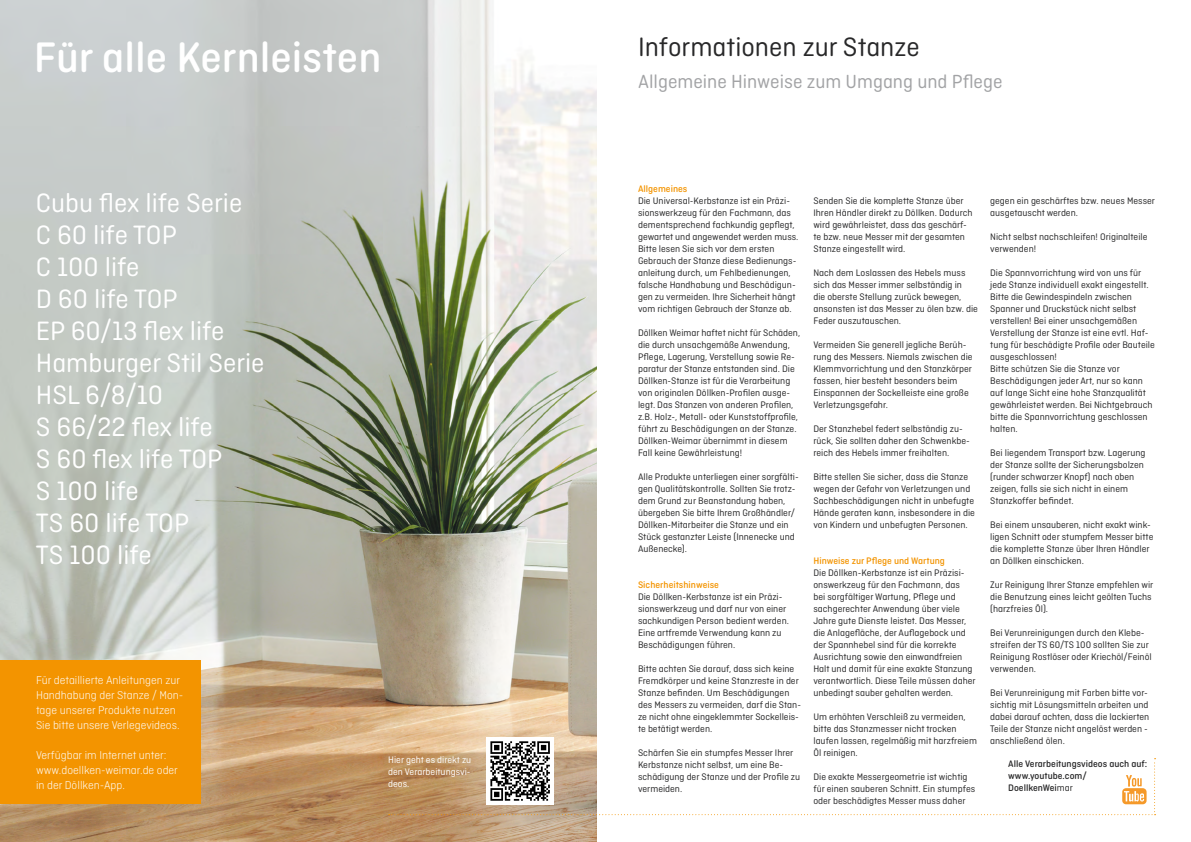
<style>
.page{position:relative;width:1191px;height:842px;background:#fff}
.page>*{position:absolute;margin:0;border:0;box-sizing:border-box;transform-origin:0 0}
.t1{font:500 45px "Ciutadella Rounded";color:#fff}
.t2{font:28px/32px "Ciutadella Rounded";color:#fff}
.t3{font:28px "Ciutadella Rounded";color:#282829}
.t4{font:20px "Ciutadella Rounded";color:#a2a3a5}
.t5{font:300 12px/15px "Ciutadella Rounded";color:#fff}
.t6{font:10px/12px "Ciutadella Rounded";color:#282829}
.t7{font:500 10px/12px "Ciutadella Rounded";color:#282829}
.t8{font:500 10px "Ciutadella Rounded";color:#f39400}
.t9{font:10px/12px "Ciutadella Rounded";color:#fff;text-align:justify}
.s1{font-weight:400}
</style>
<div class="page">
<img style="left:0;top:0;width:596px;height:842px">
<div style="left:0;top:660px;width:201px;height:144px;background:#f39400"></div>
<div style="left:486px;top:737px;width:68px;height:68px;background:#fff"></div>
<svg style="left:389px;top:741px;width:766px;height:74px"></svg>
<h1 class="t1" style="left:34px;top:32px;width:349px">Für alle Kernleisten</h1>
<h2 class="t3" style="left:638px;top:31px;width:283px">Informationen zur Stanze</h2>
<h3 class="t4" style="left:638px;top:70px;width:366px">Allgemeine Hinweise zum Umgang und Pflege</h3>
<p class="t8" style="left:638px;top:183px;width:51px">Allgemeines</p>
<p class="t6" style="left:638px;top:195px;width:162px">Die Universal-Kerbstanze ist ein Präzi&shy;sionswerkzeug für den Fachmann, das dementsprechend fachkundig gepflegt, gewartet und angewendet werden muss.<br>Bitte lesen Sie sich vor dem ersten Gebrauch der Stanze diese Bedienungs&shy;anleitung durch, um Fehlbedienungen, falsche Handhabung und Beschädigun&shy;gen zu vermeiden. Ihre Sicherheit hängt vom richtigen Gebrauch der Stanze ab.</p>
<p class="t6" style="left:638px;top:327px;width:164px">Döllken Weimar haftet nicht für Schäden, die durch unsachgemäße Anwendung, Pflege, Lagerung, Verstellung sowie Re&shy;paratur der Stanze entstanden sind. Die Döllken-Stanze ist für die Verarbeitung von originalen Döllken-Profilen ausge&shy;legt. Das Stanzen von anderen Profilen, z.B. Holz-, Metall- oder Kunststoffprofile, führt zu Beschädigungen an der Stanze.<br>Döllken-Weimar übernimmt in diesem Fall keine Gewährleistung!</p>
<p class="t6" style="left:638px;top:471px;width:162px">Alle Produkte unterliegen einer sorgfälti&shy;gen Qualitätskontrolle. Sollten Sie trotz&shy;dem Grund zur Beanstandung haben, übergeben Sie bitte Ihrem Großhändler/ Döllken-Mitarbeiter die Stanze und ein Stück gestanzter Leiste (Innenecke und Außenecke).</p>
<p class="t8" style="left:638px;top:579px;width:82px">Sicherheitshinweise</p>
<p class="t6" style="left:638px;top:591px;width:152px">Die Döllken-Kerbstanze ist ein Präzi&shy;sionswerkzeug und darf nur von einer sachkundigen Person bedient werden.<br>Eine artfremde Verwendung kann zu Beschädigungen führen.</p>
<p class="t6" style="left:638px;top:663px;width:164px">Bitte achten Sie darauf, dass sich keine Fremdkörper und keine Stanzreste in der Stanze befinden. Um Beschädigungen des Messers zu vermeiden, darf die Stan&shy;ze nicht ohne eingeklemmter Sockelleis&shy;te betätigt werden.</p>
<p class="t6" style="left:638px;top:747px;width:164px">Schärfen Sie ein stumpfes Messer Ihrer<br>Kerbstanze nicht selbst, um eine Be&shy;schädigung der Stanze und der Profile zu vermeiden.</p>
<h2 class="t2" style="left:36px;top:187px;width:230px">Cubu flex life Serie<br>C 60 life TOP<br>C 100 life<br>D 60 life TOP<br>EP 60/13 flex life<br>Hamburger Stil Serie<br>HSL 6/8/10<br>S 66/22 flex life<br>S 60 flex life TOP<br>S 100 life<br>TS 60 life TOP<br>TS 100 life</h2>
<p class="t6" style="left:813px;top:195px;width:161px">Senden Sie die komplette Stanze über Ihren Händler direkt zu Döllken. Dadurch wird gewährleistet, dass das geschärf&shy;te bzw. neue Messer mit der gesamten Stanze eingestellt wird.</p>
<p class="t6" style="left:813px;top:267px;width:166px">Nach dem Loslassen des Hebels muss sich das Messer immer selbständig in<br>die oberste Stellung zurück bewegen, ansonsten ist das Messer zu ölen bzw. die Feder auszutauschen.</p>
<p class="t6" style="left:813px;top:339px;width:161px">Vermeiden Sie generell jegliche Berüh&shy;rung des Messers. Niemals zwischen die Klemmvorrichtung und den Stanzkörper fassen, hier besteht besonders beim Einspannen der Sockelleiste eine große Verletzungsgefahr.</p>
<p class="t6" style="left:813px;top:423px;width:158px">Der Stanzhebel federt selbständig zu&shy;rück, Sie sollten daher den Schwenkbe&shy;reich des Hebels immer freihalten.</p>
<p class="t6" style="left:813px;top:471px;width:163px">Bitte stellen Sie sicher, dass die Stanze wegen der Gefahr von Verletzungen und Sachbeschädigungen nicht in unbefugte Hände geraten kann, insbesondere in die von Kindern und unbefugten Personen.</p>
<p class="t8" style="left:813px;top:555px;width:133px">Hinweise zur Pflege und Wartung</p>
<p class="t6" style="left:813px;top:567px;width:164px">Die Döllken-Kerbstanze ist ein Präzisi&shy;onswerkzeug für den Fachmann, das<br>bei sorgfältiger Wartung, Pflege und sachgerechter Anwendung über viele Jahre gute Dienste leistet. Das Messer, die Anlagefläche, der Auflagebock und der Spannhebel sind für die korrekte Ausrichtung sowie den einwandfreien Halt und damit für eine exakte Stanzung verantwortlich. Diese Teile müssen daher unbedingt sauber gehalten werden.</p>
<p class="t6" style="left:813px;top:711px;width:165px">Um erhöhten Verschleiß zu vermeiden, bitte das Stanzmesser nicht trocken laufen lassen, regelmäßig mit harzfreiem<br>Öl reinigen.</p>
<p class="t6" style="left:813px;top:771px;width:163px">Die exakte Messergeometrie ist wichtig für einen sauberen Schnitt. Ein stumpfes oder beschädigtes Messer muss daher</p>
<p class="t6" style="left:990px;top:195px;width:166px">gegen ein geschärftes bzw. neues Messer ausgetauscht werden.</p>
<p class="t6" style="left:990px;top:231px;width:159px">Nicht selbst nachschleifen! Originalteile verwenden!</p>
<p class="t6" style="left:990px;top:267px;width:166px">Die Spannvorrichtung wird von uns für jede Stanze individuell exakt eingestellt.<br>Bitte die Gewindespindeln zwischen Spanner und Druckstück nicht selbst verstellen! Bei einer unsachgemäßen Verstellung der Stanze ist eine evtl. Haf&shy;tung für beschädigte Profile oder Bauteile ausgeschlossen!<br>Bitte schützen Sie die Stanze vor Beschädigungen jeder Art, nur so kann auf lange Sicht eine hohe Stanzqualität gewährleistet werden. Bei Nichtgebrauch bitte die Spannvorrichtung geschlossen halten.</p>
<p class="t6" style="left:990px;top:447px;width:157px">Bei liegendem Transport bzw. Lagerung der Stanze sollte der Sicherungsbolzen (runder schwarzer Knopf) nach oben zeigen, falls sie sich nicht in einem Stanzkoffer befindet.</p>
<p class="t6" style="left:990px;top:519px;width:165px">Bei einem unsauberen, nicht exakt wink&shy;ligen Schnitt oder stumpfem Messer bitte die komplette Stanze über Ihren Händler an Döllken einschicken.</p>
<p class="t6" style="left:990px;top:579px;width:165px">Zur Reinigung Ihrer Stanze empfehlen wir die Benutzung eines leicht geölten Tuchs (harzfreies Öl).</p>
<p class="t6" style="left:990px;top:627px;width:163px">Bei Verunreinigungen durch den Klebe&shy;streifen der TS 60/TS 100 sollten Sie zur Reinigung Rostlöser oder Kriechöl/Feinöl verwenden.</p>
<p class="t6" style="left:990px;top:687px;width:160px">Bei Verunreinigung mit Farben bitte vor&shy;sichtig mit Lösungsmitteln arbeiten und dabei darauf achten, dass die lackierten Teile der Stanze nicht angelöst werden - anschließend ölen.</p>
<p class="t5" style="left:36px;top:672px;width:149px">Für detaillierte Anleitungen zur<br>Handhabung der Stanze / Mon&shy;tage unserer Produkte nutzen<br>Sie bitte unsere Verlegevideos.</p>
<p class="t5" style="left:36px;top:747px;width:143px">Verfügbar im Internet unter: www.doellken-weimar.de oder in der Döllken-App.</p>
<p class="t7" style="left:1008px;top:758px;width:140px">Alle Verarbeitungsvideos auch auf: www.youtube.com/<br>DoellkenWei<span class="s1">mar</span></p>
<p class="t9" style="left:388px;top:754px;width:85px">Hier geht es direkt zu den Verarbeitungsvi&shy;deos.</p>
</div>
